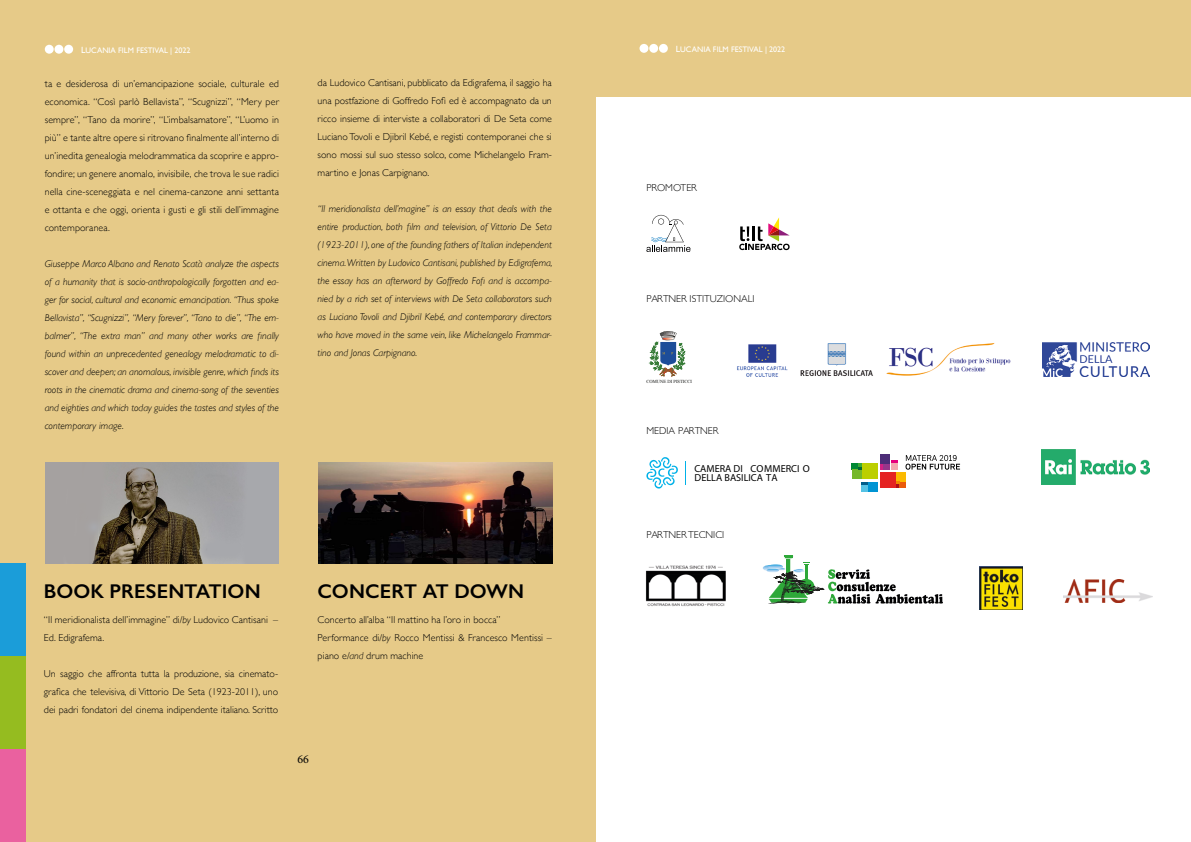
<style>
.page{position:relative;width:1191px;height:842px;background:#fff}
.page>*{position:absolute;margin:0;border:0;box-sizing:border-box;transform-origin:0 0}
.t1{font:600 20px "Gill Sans";color:#000}
.t2{font:12px "Minion Pro";color:#000}
.t3{font:10.2px/9.7px "Myriad Pro";color:#000}
.t4{font:300 10px/18px "Gill Sans";color:#000;text-align:justify}
.t5{font:italic 300 10px/18px "Gill Sans";color:#000;text-align:justify}
.t6{font:8px "Gill Sans";color:#fff}
.t7{font:4.6px "Times";color:#1f201e}
.s1{font-size:9px}
.s2{font-style:italic}
</style>
<div class="page">
<div style="left:596px;top:0;width:595px;height:96px;background:#e6ca88"></div>
<div style="left:0;top:0;width:596px;height:842px;background:#e6ca88"></div>
<div style="left:0;top:564px;width:26px;height:93px;background:#1b9dd9"></div>
<div style="left:0;top:657px;width:26px;height:93px;background:#95bc20"></div>
<div style="left:0;top:750px;width:26px;height:92px;background:#ea619f"></div>
<div style="left:0;top:563px;width:25px;height:94px;background:#1b9dd9"></div>
<img style="left:45px;top:462px;width:234px;height:102px">
<img style="left:319px;top:462px;width:233px;height:102px">
<div style="left:45px;top:45px;width:9px;height:9px;background:#fff;border-radius:50%"></div>
<div style="left:54px;top:45px;width:9px;height:9px;background:#fff;border-radius:50%"></div>
<div style="left:64px;top:45px;width:9px;height:9px;background:#fff;border-radius:50%"></div>
<svg style="left:739px;top:217px;width:50px;height:33px"></svg>
<svg style="left:646px;top:215px;width:44px;height:37px"></svg>
<svg style="left:648px;top:331px;width:37px;height:46px"></svg>
<img style="left:737px;top:344px;width:51px;height:33px">
<img style="left:800px;top:343px;width:211px;height:33px">
<img style="left:1042px;top:342px;width:107px;height:35px">
<svg style="left:646px;top:457px;width:32px;height:32px"></svg>
<svg style="left:685px;top:461px;width:1px;height:24px"></svg>
<div style="left:852px;top:469px;width:9px;height:10px;background:#76b82a"></div>
<div style="left:861px;top:463px;width:16px;height:16px;background:#bccf00"></div>
<svg style="left:852px;top:463px;width:9px;height:6px"></svg>
<svg style="left:861px;top:482px;width:6px;height:9px"></svg>
<div style="left:867px;top:482px;width:10px;height:9px;background:#0094d3"></div>
<svg style="left:892px;top:460px;width:6px;height:3px"></svg>
<div style="left:892px;top:463px;width:6px;height:7px;background:#f4a7b0"></div>
<svg style="left:880px;top:463px;width:3px;height:7px"></svg>
<div style="left:883px;top:463px;width:6px;height:7px;background:#96368b"></div>
<div style="left:879px;top:454px;width:10px;height:9px;background:#4d2d78"></div>
<div style="left:895px;top:472px;width:10px;height:10px;background:#fbba00"></div>
<div style="left:879px;top:472px;width:16px;height:16px;background:#e52322"></div>
<svg style="left:895px;top:482px;width:10px;height:6px"></svg>
<svg style="left:905px;top:455px;width:55px;height:15px"></svg>
<img style="left:1041px;top:450px;width:108px;height:34px">
<img style="left:1063px;top:580px;width:89px;height:22px">
<img style="left:645px;top:565px;width:81px;height:42px">
<img style="left:979px;top:566px;width:44px;height:44px">
<svg style="left:763px;top:555px;width:180px;height:49px"></svg>
<div style="left:639px;top:44px;width:9px;height:9px;background:#fff;border-radius:50%"></div>
<div style="left:649px;top:44px;width:9px;height:9px;background:#fff;border-radius:50%"></div>
<div style="left:659px;top:44px;width:9px;height:9px;background:#fff;border-radius:50%"></div>
<p class="t6" style="left:81px;top:45px;width:111px"><span class="s1">L</span>UCANIA FILM FESTIVAL | 2022</p>
<p class="t4" style="left:45px;top:74px;width:236px">ta e desiderosa di un’emancipazione sociale, culturale ed economica. “Così parlò Bellavista”, “Scugnizzi”, “Mery per sempre”, “Tano da morire”, “L’imbalsamatore”, “L’uomo in più” e tante altre opere si ritrovano finalmente all’interno di un’inedita genealogia melodrammatica da scoprire e appro&shy;fondire; un genere anomalo, invisibile, che trova le sue radici nella cine-sceneggiata e nel cinema-canzone anni settanta e ottanta e che oggi, orienta i gusti e gli stili dell’immagine contemporanea.</p>
<p class="t5" style="left:45px;top:254px;width:236px">Giuseppe Marco Albano and Renato Scatà analyze the aspects of a humanity that is socio-anthropologically forgotten and ea&shy;ger for social, cultural and economic emancipation. “Thus spoke Bellavista”, “Scugnizzi”, “Mery forever”, “Tano to die”, “The em&shy;balmer”, “The extra man” and many other works are finally found within an unprecedented genealogy melodramatic to di&shy;scover and deepen; an anomalous, invisible genre, which finds its roots in the cinematic drama and cinema-song of the seventies and eighties and which today guides the tastes and styles of the contemporary image.</p>
<p class="t4" style="left:318px;top:74px;width:236px">da Ludovico Cantisani, pubblicato da Edigrafema, il saggio ha una postfazione di Goffredo Fofi ed è accompagnato da un ricco insieme di interviste a collaboratori di De Seta come Luciano Tovoli e Djibril Kebé, e registi contemporanei che si sono mossi sul suo stesso solco, come Michelangelo Fram&shy;martino e Jonas Carpignano.</p>
<p class="t5" style="left:318px;top:200px;width:236px">“Il meridionalista dell’magine” is an essay that deals with the entire production, both film and television, of Vittorio De Seta (1923-2011), one of the founding fathers of Italian independent cinema. Written by Ludovico Cantisani, published by Edigrafema, the essay has an afterword by Goffredo Fofi and is accompa&shy;nied by a rich set of interviews with De Seta collaborators such as Luciano Tovoli and Djibril Kebé, and contemporary directors who have moved in the same vein, like Michelangelo Frammar&shy;tino and Jonas Carpignano.</p>
<h1 class="t1" style="left:44px;top:579px;width:218px">BOOK PRESENTATION</h1>
<h1 class="t1" style="left:318px;top:579px;width:208px">CONCERT AT DOWN</h1>
<p class="t4" style="left:44px;top:610px;width:236px">“Il meridionalista dell’immagine” di/<span class="s2">by</span> Ludovico Cantisani –<br>Ed. Edigrafema.</p>
<p class="t4" style="left:44px;top:664px;width:236px">Un saggio che affronta tutta la produzione, sia cinemato&shy;grafica che televisiva, di Vittorio De Seta (1923-2011), uno dei padri fondatori del cinema indipendente italiano. Scritto</p>
<p class="t4" style="left:318px;top:610px;width:236px;text-align:left">Concerto all’alba “Il mattino ha l’oro in bocca”<br>Performance di/<span class="s2">by</span> Rocco Mentissi &amp; Francesco Mentissi – piano e/<span class="s2">and</span> drum machine</p>
<p class="t2" style="left:297px;top:751px;width:13px">66</p>
<p class="t6" style="left:676px;top:45px;width:111px"><span class="s1">L</span>UCANIA FILM FESTIVAL | 2022</p>
<p class="t4" style="left:646px;top:178px;width:52px">PROMOTER</p>
<p class="t4" style="left:646px;top:290px;width:110px">PARTNER ISTITUZIONALI</p>
<p class="t7" style="left:646px;top:378px;width:47px">COMUNE DI PISTICCI</p>
<p class="t4" style="left:646px;top:421px;width:74px">MEDIA PARTNER</p>
<p class="t3" style="left:694px;top:463px;width:117px">CAMERA DI COMMERCI O<br>DELLA BASILICA TA</p>
<p class="t4" style="left:646px;top:525px;width:79px">PARTNER TECNICI</p>
</div>
